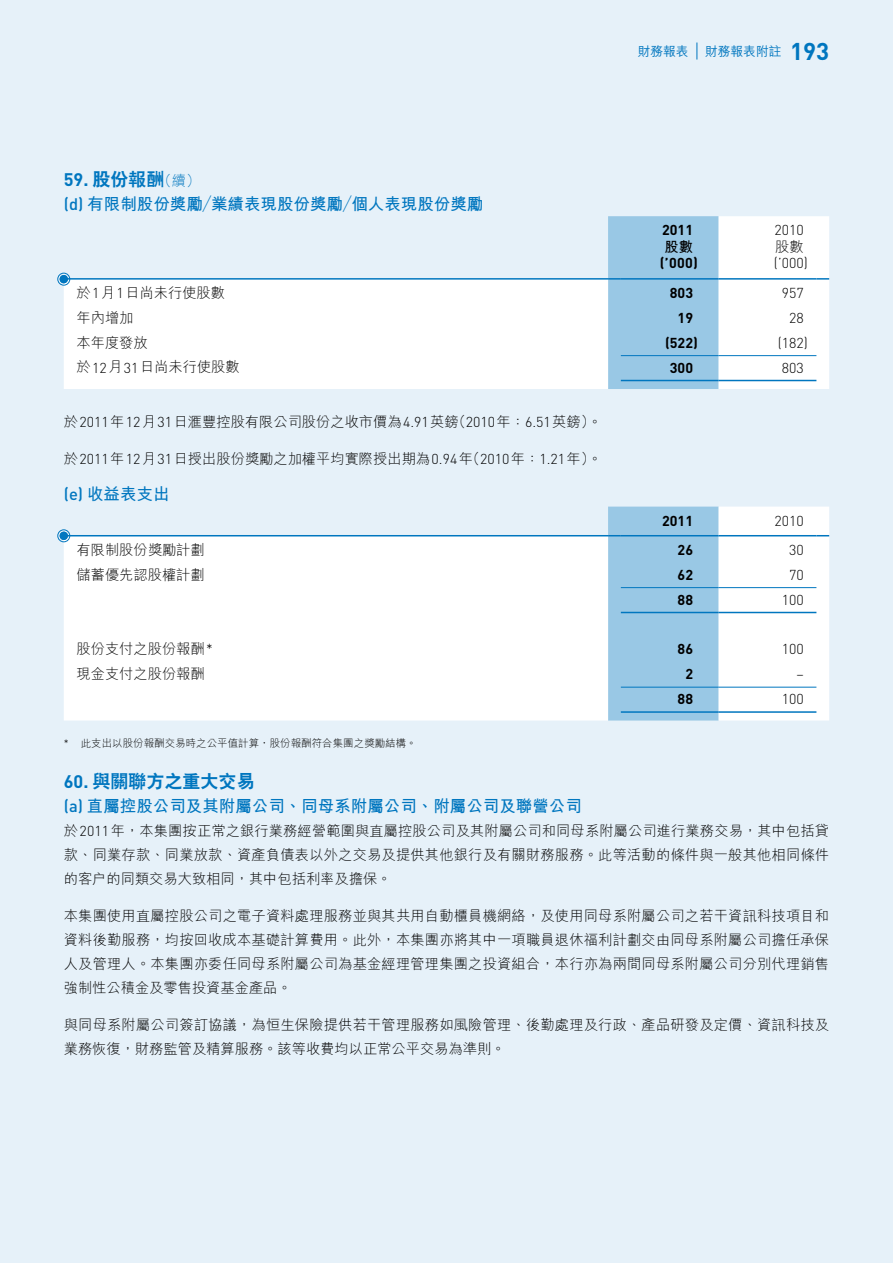
<style>
.page{position:relative;width:893px;height:1263px;background:#e6f1f9}
.page>*{position:absolute;margin:0;border:0;box-sizing:border-box;transform-origin:0 0}
.t1{font:800 18px "C Hei 2 HK";color:#0076bf}
.t2{font:700 16.5px "M Hei HK";color:#0076bf}
.t3{font:300 14.25px/24px "M Hei HK";color:#000;text-align:justify}
.t4{font:300 14.25px "DIN";color:#000}
.t5{font:700 14.25px "DIN";color:#000}
.t6{font:700 14.25px "M Hei HK";color:#000}
.t7{font:500 12.75px "M Hei HK";color:#0076bf}
.t8{font:300 10.5px "M Hei HK";color:#000}
.s1{font-family:"DIN";font-weight:700}
.s2{font-family:"M Hei HK";font-weight:300;font-size:14.25px}
.s3{font-family:"DIN";font-weight:500}
.s4{font-family:"DIN";font-weight:700;font-size:24px}
.s5{font-family:"DIN"}
</style>
<div class="page">
<svg style="left:64px;top:216px;width:765px;height:173px;fill:#fff"></svg>
<hr style="left:64px;top:278px;width:544px;height:2px;background:#0076bf">
<div style="left:608px;top:216px;width:111px;height:173px;background:#99c8e5"></div>
<hr style="left:621px;top:278px;width:98px;height:2px;background:#0076bf">
<hr style="left:719px;top:278px;width:97px;height:2px;background:#0076bf">
<svg style="left:816px;top:278px;width:13px;height:2px"></svg>
<hr style="left:621px;top:355px;width:98px;height:1px;background:#0076bf">
<hr style="left:719px;top:355px;width:97px;height:1px;background:#0076bf">
<hr style="left:621px;top:380px;width:98px;height:1px;background:#0076bf">
<hr style="left:719px;top:380px;width:97px;height:1px;background:#0076bf">
<svg style="left:64px;top:507px;width:765px;height:213px;background:#fbfdfe"></svg>
<hr style="left:64px;top:535px;width:544px;height:1px;background:#0076bf">
<div style="left:608px;top:507px;width:111px;height:213px;background:#99c8e5"></div>
<hr style="left:621px;top:535px;width:98px;height:1px;background:#0076bf">
<hr style="left:719px;top:535px;width:97px;height:1px;background:#0076bf">
<svg style="left:816px;top:535px;width:13px;height:1px"></svg>
<hr style="left:621px;top:587px;width:98px;height:1px;background:#0076bf">
<hr style="left:719px;top:587px;width:97px;height:1px;background:#0076bf">
<hr style="left:621px;top:687px;width:98px;height:1px;background:#0076bf">
<hr style="left:719px;top:687px;width:97px;height:1px;background:#0076bf">
<hr style="left:621px;top:612px;width:98px;height:1px;background:#0076bf">
<hr style="left:719px;top:612px;width:97px;height:1px;background:#0076bf">
<hr style="left:621px;top:711px;width:98px;height:2px;background:#0076bf">
<hr style="left:719px;top:711px;width:97px;height:2px;background:#0076bf">
<div style="left:60px;top:532px;width:8px;height:8px;background:#0076bf;border-radius:50%"></div>
<div style="left:57px;top:529px;width:13px;height:13px;border:1px solid #0076bf;border-radius:50%"></div>
<div style="left:60px;top:532px;width:8px;height:8px;border:2px solid #0076bf;border-radius:50%"></div>
<div style="left:60px;top:275px;width:8px;height:8px;background:#0076bf;border-radius:50%"></div>
<div style="left:57px;top:273px;width:13px;height:13px;border:1px solid #0076bf;border-radius:50%"></div>
<div style="left:60px;top:275px;width:8px;height:8px;border:2px solid #0076bf;border-radius:50%"></div>
<svg style="left:696px;top:43px;width:1px;height:17px"></svg>
<p class="t1" style="left:64px;top:167px;width:138px"><span class="s1">59.</span> 股份報酬<span class="s2">（續）</span></p>
<p class="t2" style="left:64px;top:192px;width:421px"><span class="s3">(d)</span> 有限制股份獎勵／業績表現股份獎勵／個人表現股份獎勵</p>
<p class="t7" style="left:638px;top:42px;width:52px">財務報表</p>
<p class="t7" style="left:705px;top:42px;width:126px">財務報表附註 <span class="s4">193</span></p>
<p class="t5" style="left:662px;top:221px;width:32px">2011</p>
<p class="t6" style="left:665px;top:236px;width:30px">股數</p>
<p class="t5" style="left:660px;top:254px;width:40px">(’000)</p>
<p class="t4" style="left:774px;top:221px;width:31px">2010</p>
<p class="t3" style="left:775px;top:234px;width:30px">股數</p>
<p class="t4" style="left:774px;top:254px;width:35px">(’000)</p>
<p class="t3" style="left:77px;top:280px;width:150px">於<span class="s5">1</span>月<span class="s5">1</span>日尚未行使股數</p>
<p class="t5" style="left:670px;top:283px;width:25px">803</p>
<p class="t4" style="left:782px;top:284px;width:23px">957</p>
<p class="t3" style="left:77px;top:305px;width:58px">年內增加</p>
<p class="t5" style="left:678px;top:308px;width:17px">19</p>
<p class="t4" style="left:789px;top:309px;width:16px">28</p>
<p class="t3" style="left:77px;top:330px;width:73px">本年度發放</p>
<p class="t5" style="left:665px;top:333px;width:34px">(522)</p>
<p class="t4" style="left:778px;top:334px;width:32px">(182)</p>
<p class="t3" style="left:77px;top:355px;width:165px">於<span class="s5">12</span>月<span class="s5">31</span>日尚未行使股數</p>
<p class="t5" style="left:670px;top:358px;width:25px">300</p>
<p class="t4" style="left:782px;top:359px;width:23px">803</p>
<p class="t3" style="left:64px;top:409px;width:540px">於<span class="s5">2011</span>年<span class="s5">12</span>月<span class="s5">31</span>日滙豐控股有限公司股份之收市價為<span class="s5">4.91</span>英鎊（<span class="s5">2010</span>年：<span class="s5">6.51</span>英鎊）。</p>
<p class="t3" style="left:64px;top:446px;width:540px">於<span class="s5">2011</span>年<span class="s5">12</span>月<span class="s5">31</span>日授出股份獎勵之加權平均實際授出期為<span class="s5">0.94</span>年（<span class="s5">2010</span>年：<span class="s5">1.21</span>年）。</p>
<p class="t2" style="left:64px;top:482px;width:107px"><span class="s3">(e)</span> 收益表支出</p>
<p class="t5" style="left:662px;top:511px;width:32px">2011</p>
<p class="t4" style="left:774px;top:512px;width:31px">2010</p>
<p class="t3" style="left:77px;top:537px;width:130px">有限制股份獎勵計劃</p>
<p class="t5" style="left:678px;top:540px;width:17px">26</p>
<p class="t4" style="left:789px;top:541px;width:16px">30</p>
<p class="t3" style="left:77px;top:562px;width:130px">儲蓄優先認股權計劃</p>
<p class="t5" style="left:678px;top:565px;width:17px">62</p>
<p class="t4" style="left:789px;top:566px;width:16px">70</p>
<p class="t5" style="left:678px;top:590px;width:17px">88</p>
<p class="t4" style="left:782px;top:591px;width:23px">100</p>
<p class="t3" style="left:77px;top:636px;width:138px">股份支付之股份報酬<span class="s5">*</span></p>
<p class="t5" style="left:678px;top:640px;width:17px">86</p>
<p class="t4" style="left:782px;top:640px;width:23px">100</p>
<p class="t3" style="left:77px;top:661px;width:130px">現金支付之股份報酬</p>
<p class="t5" style="left:685px;top:665px;width:9px">2</p>
<p class="t4" style="left:796px;top:665px;width:9px">–</p>
<p class="t5" style="left:678px;top:689px;width:17px">88</p>
<p class="t4" style="left:782px;top:690px;width:23px">100</p>
<p class="t8" style="left:64px;top:736px;width:355px"><span class="s5">*</span> 此支出以股份報酬交易時之公平值計算，股份報酬符合集團之獎勵結構。</p>
<p class="t1" style="left:64px;top:769px;width:192px"><span class="s1">60.</span> 與關聯方之重大交易</p>
<p class="t2" style="left:64px;top:794px;width:520px"><span class="s3">(a)</span> 直屬控股公司及其附屬公司、同母系附屬公司、附屬公司及聯營公司</p>
<p class="t3" style="left:64px;top:818px;width:767px">於<span class="s5">2011</span>年，本集團按正常之銀行業務經營範圍與直屬控股公司及其附屬公司和同母系附屬公司進行業務交易，其中包括貸款、同業存款、同業放款、資產負債表以外之交易及提供其他銀行及有關財務服務。此等活動的條件與一般其他相同條件的客户的同類交易大致相同，其中包括利率及擔保。</p>
<p class="t3" style="left:64px;top:903px;width:767px">本集團使用直屬控股公司之電子資料處理服務並與其共用自動櫃員機網絡，及使用同母系附屬公司之若干資訊科技項目和資料後勤服務，均按回收成本基礎計算費用。此外，本集團亦將其中一項職員退休福利計劃交由同母系附屬公司擔任承保人及管理人。本集團亦委任同母系附屬公司為基金經理管理集團之投資組合，本行亦為兩間同母系附屬公司分別代理銷售強制性公積金及零售投資基金產品。</p>
<p class="t3" style="left:64px;top:1012px;width:767px">與同母系附屬公司簽訂協議，為恒生保險提供若干管理服務如風險管理、後勤處理及行政、產品研發及定價、資訊科技及業務恢復，財務監管及精算服務。該等收費均以正常公平交易為準則。</p>
</div>
